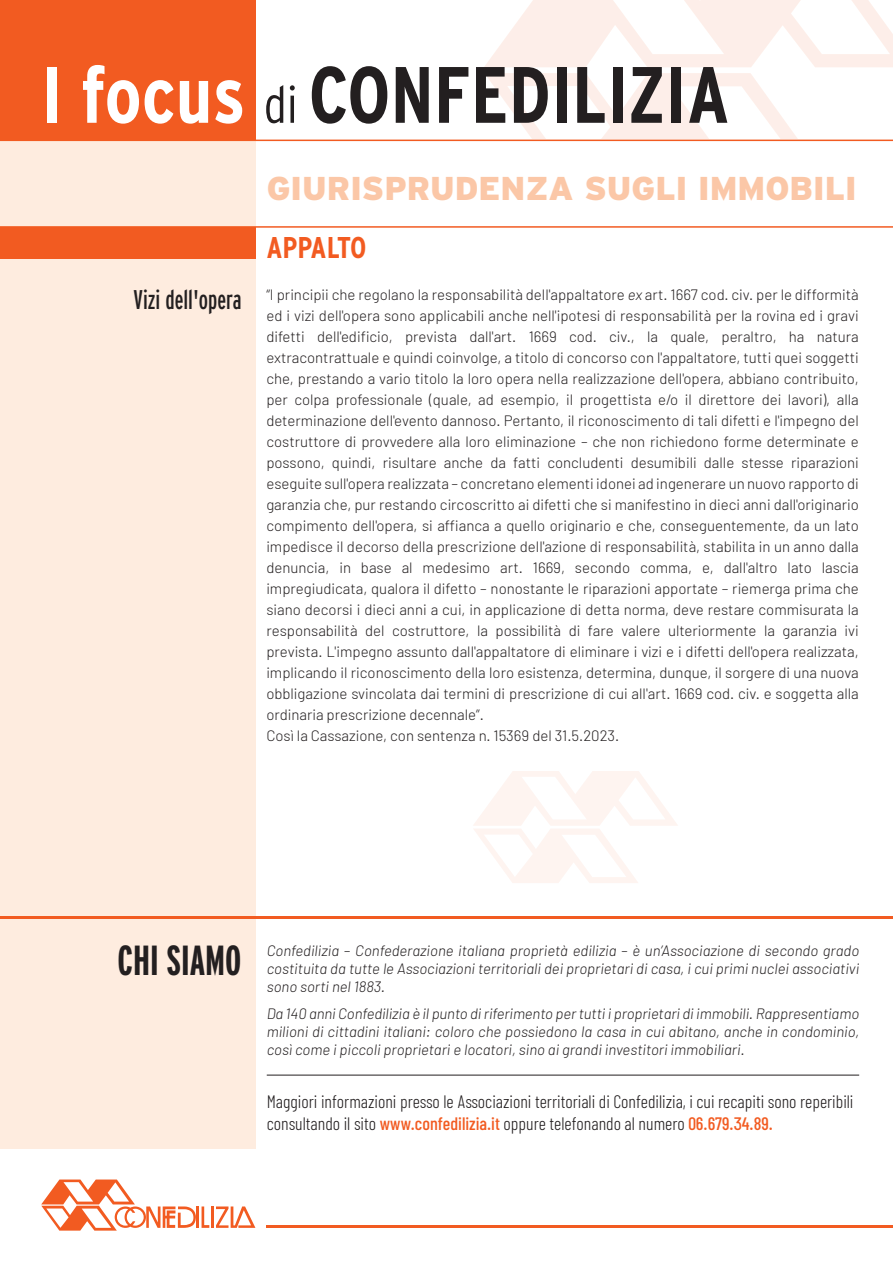
<style>
.page{position:relative;width:893px;height:1263px;background:#fff}
.page>*{position:absolute;margin:0;border:0;box-sizing:border-box;transform-origin:0 0}
.t1{font:700 condensed 79.65px "Interstate";color:#231f20}
.t2{font:700 extra-condensed 42px "Interstate";color:#231f20}
.t3{font:900 33px "Interstate";color:#fbc7a7}
.t4{font:700 condensed 30px "Interstate";letter-spacing:-.015em;color:#f25b21}
.t5{font:extra-condensed 27px "Interstate";color:#231f20}
.t6{font:300 18px/21.6px "Barlow Condensed";color:#231f20}
.t7{font:300 15px/21px "Barlow";color:#231f20}
.t8{font:italic 300 15px/18px "Barlow";color:#231f20;text-align:justify}
.s1{color:#fff}
.s2{font-weight:300;font-size:51.75px}
.s3{font-style:italic}
.s4{font-weight:500;color:#f25b21}
</style>
<div class="page">
<div style="left:0;top:4px;width:255px;height:1145px;background:#feecdf"></div>
<hr style="left:267px;top:1225px;width:626px;height:3px;background:#f25b21">
<hr style="left:196px;top:1206px;width:3px;height:22px;background:#f25b21">
<svg style="left:202px;top:1206px;width:7px;height:22px"></svg>
<hr style="left:211px;top:1206px;width:3px;height:22px;background:#f25b21">
<svg style="left:216px;top:1206px;width:39px;height:22px"></svg>
<svg style="left:41px;top:1179px;width:155px;height:51px"></svg>
<svg style="left:484px;top:0;width:409px;height:67px"></svg>
<svg style="left:485px;top:73px;width:313px;height:66px"></svg>
<div style="left:0;top:0;width:255px;height:140px;background:#f25b21"></div>
<hr style="left:0;top:140px;width:893px;height:1px;background:#f25b21">
<hr style="left:0;top:916px;width:893px;height:2px;background:#f25b21">
<hr style="left:267px;top:1075px;width:592px;height:1px;background:#231f20">
<svg style="left:473px;top:771px;width:205px;height:112px"></svg>
<hr style="left:0;top:226px;width:893px;height:2px;background:#f25b21">
<div style="left:0;top:227px;width:255px;height:31px;background:#f25b21"></div>
<h1 class="t1" style="left:41px;top:50px;width:690px"><span class="s1">I focus</span> <span class="s2">di</span> CONFEDILIZIA</h1>
<h3 class="t3" style="left:267px;top:169px;width:591px">GIURISPRUDENZA SUGLI IMMOBILI</h3>
<h3 class="t5" style="left:134px;top:284px;width:109px">Vizi dell'opera</h3>
<h3 class="t4" style="left:266px;top:231px;width:102px">APPALTO</h3>
<p class="t7" style="left:266px;top:284px;width:594px">“I principii che regolano la responsabilità dell'appaltatore <span class="s3">ex</span> art. 1667 cod. civ. per le difformità ed i vizi dell'opera sono applicabili anche nell'ipotesi di responsabilità per la rovina ed i gravi difetti dell'edificio, prevista dall'art. 1669 cod. civ., la quale, peraltro, ha natura extracontrattuale e quindi coinvolge, a titolo di concorso con l'appaltatore, tutti quei soggetti che, prestando a vario titolo la loro opera nella realizzazione dell'opera, abbiano contribuito, per colpa professionale (quale, ad esempio, il progettista e/o il direttore dei lavori), alla determinazione dell'evento dannoso. Pertanto, il riconoscimento di tali difetti e l'impegno del costruttore di provvedere alla loro eliminazione – che non richiedono forme determinate e possono, quindi, risultare anche da fatti concludenti desumibili dalle stesse riparazioni eseguite sull'opera realizzata – concretano elementi idonei ad ingenerare un nuovo rapporto di garanzia che, pur restando circoscritto ai difetti che si manifestino in dieci anni dall'originario compimento dell'opera, si affianca a quello originario e che, conseguentemente, da un lato impedisce il decorso della prescrizione dell'azione di responsabilità, stabilita in un anno dalla denuncia, in base al medesimo art. 1669, secondo comma, e, dall'altro lato lascia impregiudicata, qualora il difetto – nonostante le riparazioni apportate – riemerga prima che siano decorsi i dieci anni a cui, in applicazione di detta norma, deve restare commisurata la responsabilità del costruttore, la possibilità di fare valere ulteriormente la garanzia ivi prevista. L'impegno assunto dall'appaltatore di eliminare i vizi e i difetti dell'opera realizzata, implicando il riconoscimento della loro esistenza, determina, dunque, il sorgere di una nuova obbligazione svincolata dai termini di prescrizione di cui all'art. 1669 cod. civ. e soggetta alla ordinaria prescrizione decennale”.<br>Così la Cassazione, con sentenza n. 15369 del 31.5.2023.</p>
<h2 class="t2" style="left:117px;top:937px;width:126px">CHI SIAMO</h2>
<p class="t8" style="left:267px;top:941px;width:594px">Confedilizia – Confederazione italiana proprietà edilizia – è un’Associazione di secondo grado costituita da tutte le Associazioni territoriali dei proprietari di casa, i cui primi nuclei associativi sono sorti nel 1883.</p>
<p class="t8" style="left:267px;top:1004px;width:594px">Da 140 anni Confedilizia è il punto di riferimento per tutti i proprietari di immobili. Rappresentiamo milioni di cittadini italiani: coloro che possiedono la casa in cui abitano, anche in condominio, così come i piccoli proprietari e locatori, sino ai grandi investitori immobiliari.</p>
<p class="t6" style="left:267px;top:1090px;width:588px">Maggiori informazioni presso le Associazioni territoriali di Confedilizia, i cui recapiti sono reperibili consultando il sito <span class="s4">www.confedilizia.it</span> oppure telefonando al numero <span class="s4">06.679.34.89.</span></p>
</div>
